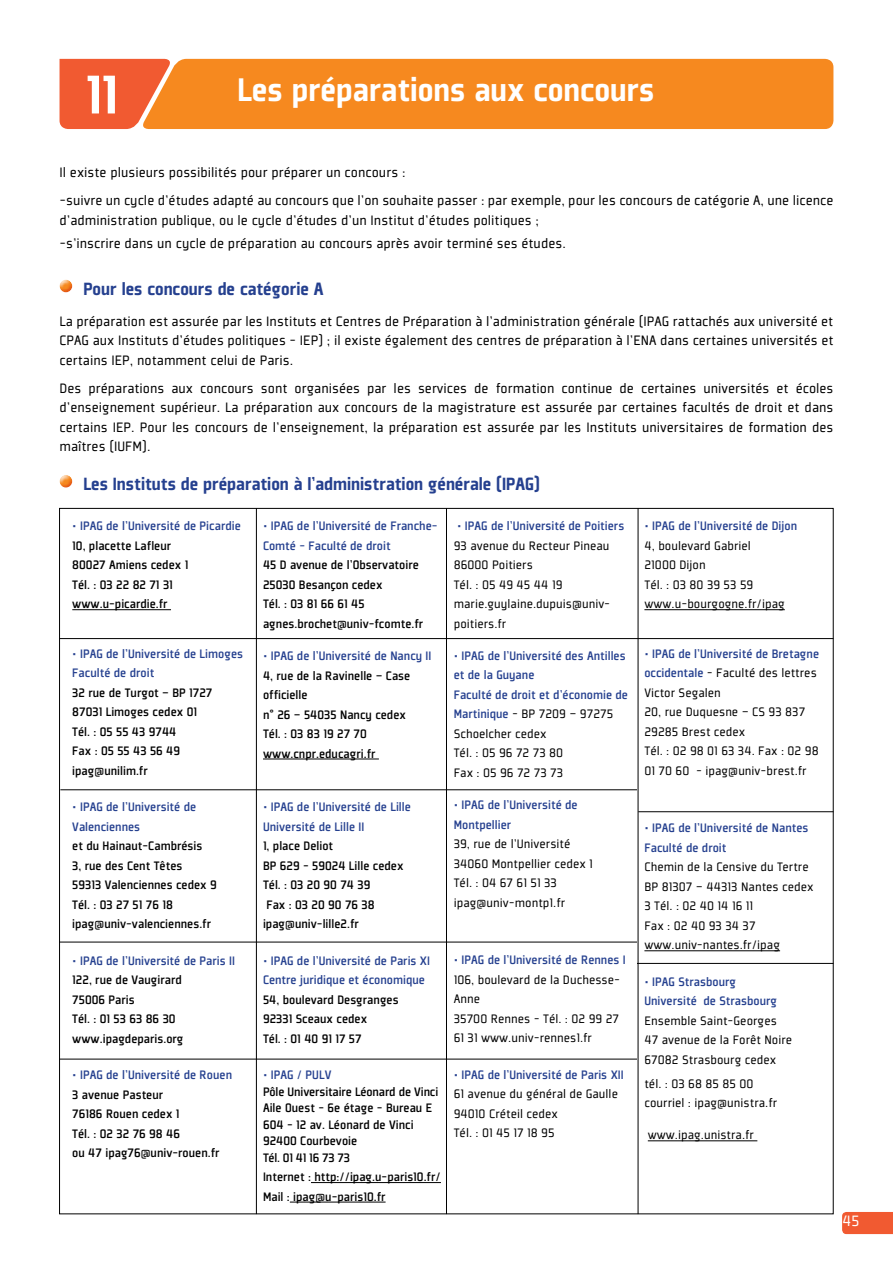
<style>
.page{position:relative;width:893px;height:1263px;background:#fff}
.page>*{position:absolute;margin:0;border:0;box-sizing:border-box;transform-origin:0 0}
.t1{font:900 60px "Plexes";color:#fff}
.t2{font:900 36px "Plexes";color:#fff}
.t3{font:900 19.5px "Plexes";color:#25408f}
.t4{font:16.5px "Plexes";color:#fff}
.t5{font:15px/19.5px "Plexes";color:#000}
.t6{font:500 13.5px/19.5px "Plexes";color:#000}
.t7{font:13.5px/19.5px "Plexes";color:#000}
.t8{font:500 13.5px/19.5px "Plexes";color:#25408f}
.s1{font-weight:400;color:#000}
.s2{font-weight:500;color:#25408f}
</style>
<div class="page">
<svg style="left:842px;top:1212px;width:51px;height:22px"></svg>
<div style="left:60px;top:59px;width:80px;height:70px;background:#f15a31"></div>
<div style="left:140px;top:59px;width:693px;height:70px;background:#f6891f"></div>
<div style="left:57px;top:280px;width:20px;height:13px;background:#d2232a;opacity:.39"></div>
<div style="left:57px;top:475px;width:20px;height:13px;background:#d2232a;opacity:.39"></div>
<hr style="left:72px;top:609px;width:99px;height:1px;background:#000">
<hr style="left:263px;top:759px;width:116px;height:1px;background:#000">
<hr style="left:311px;top:1182px;width:130px;height:1px;background:#000">
<hr style="left:290px;top:1202px;width:96px;height:1px;background:#000">
<hr style="left:644px;top:609px;width:141px;height:1px;background:#000">
<hr style="left:644px;top:950px;width:136px;height:1px;background:#000">
<hr style="left:648px;top:1140px;width:109px;height:1px;background:#000">
<hr style="left:60px;top:638px;width:773px;height:1px;background:#000">
<hr style="left:60px;top:789px;width:577px;height:1px;background:#000">
<hr style="left:59px;top:942px;width:578px;height:1px;background:#000">
<hr style="left:637px;top:963px;width:196px;height:1px;background:#000">
<hr style="left:638px;top:811px;width:195px;height:1px;background:#000">
<hr style="left:60px;top:1059px;width:577px;height:1px;background:#000">
<hr style="left:256px;top:508px;width:1px;height:706px;background:#000">
<hr style="left:446px;top:508px;width:1px;height:706px;background:#000">
<hr style="left:638px;top:508px;width:1px;height:706px;background:#000">
<h1 class="t1" style="left:86px;top:63px;width:33px">11</h1>
<h2 class="t2" style="left:237px;top:71px;width:418px">Les préparations aux concours</h2>
<p class="t5" style="left:60px;top:158px;width:775px;line-height:28px">Il existe plusieurs possibilités pour préparer un concours :<br>-suivre un cycle d’études adapté au concours que l’on souhaite passer : par exemple, pour les concours de catégorie A, une licence</p>
<p class="t5" style="left:60px;top:208px;width:508px;line-height:23.7px">d’administration publique, ou le cycle d’études d’un Institut d’études politiques ; -s’inscrire dans un cycle de préparation au concours après avoir terminé ses études.</p>
<h3 class="t3" style="left:83px;top:278px;width:242px">Pour les concours de catégorie A</h3>
<p class="t5" style="left:60px;top:311px;width:775px;text-align:justify">La préparation est assurée par les Instituts et Centres de Préparation à l’administration générale (IPAG rattachés aux université et CPAG aux Instituts d’études politiques - IEP) ; il existe également des centres de préparation à l’ENA dans certaines universités et certains IEP, notamment celui de Paris.</p>
<p class="t5" style="left:60px;top:378px;width:775px;text-align:justify">Des préparations aux concours sont organisées par les services de formation continue de certaines universités et écoles d’enseignement supérieur. La préparation aux concours de la magistrature est assurée par certaines facultés de droit et dans certains IEP. Pour les concours de l’enseignement, la préparation est assurée par les Instituts universitaires de formation des maîtres (IUFM).</p>
<h3 class="t3" style="left:83px;top:473px;width:458px">Les Instituts de préparation à l’administration générale (IPAG)</h3>
<p class="t8" style="left:72px;top:516px;width:170px">• IPAG de l’Université de Picardie</p>
<p class="t6" style="left:72px;top:536px;width:118px">10, placette Lafleur<br>80027 Amiens cedex 1<br>Tél. : 03 22 82 71 31 www.u-picardie.fr</p>
<p class="t8" style="left:72px;top:643px;width:172px">• IPAG de l’Université de Limoges<br>Faculté de droit</p>
<p class="t6" style="left:72px;top:682px;width:142px">32 rue de Turgot – BP 1727<br>87031 Limoges cedex 01<br>Tél. : 05 55 43 9744<br>Fax : 05 55 43 56 49 ipag@unilim.fr</p>
<p class="t8" style="left:72px;top:797px;width:125px">• IPAG de l’Université de<br>Valenciennes</p>
<p class="t6" style="left:72px;top:836px;width:146px">et du Hainaut-Cambrésis<br>3, rue des Cent Têtes<br>59313 Valenciennes cedex 9<br>Tél. : 03 27 51 76 18 ipag@univ-valenciennes.fr</p>
<p class="t8" style="left:72px;top:950px;width:164px">• IPAG de l’Université de Paris II</p>
<p class="t6" style="left:72px;top:970px;width:113px">122, rue de Vaugirard<br>75006 Paris<br>Tél. : 01 53 63 86 30 www.ipagdeparis.org</p>
<p class="t8" style="left:72px;top:1065px;width:161px">• IPAG de l’Université de Rouen</p>
<p class="t6" style="left:72px;top:1084px;width:149px">3 avenue Pasteur<br>76186 Rouen cedex 1<br>Tél. : 02 32 76 98 46<br>ou 47 ipag76@univ-rouen.fr</p>
<p class="t8" style="left:457px;top:516px;width:169px">• IPAG de l’Université de Poitiers</p>
<p class="t7" style="left:454px;top:535px;width:158px">93 avenue du Recteur Pineau<br>86000 Poitiers<br>Tél. : 05 49 45 44 19 marie.guylaine.dupuis@univ&shy;poitiers.fr</p>
<p class="t8" style="left:454px;top:646px;width:176px">• IPAG de l’Université des Antilles et de la Guyane<br>Faculté de droit et d’économie de<br>Martinique <span class="s1">- BP 7209 – 97275<br>Schoelcher cedex<br>Tél. : 05 96 72 73 80<br>Fax : 05 96 72 73 73</span></p>
<p class="t8" style="left:454px;top:795px;width:125px">• IPAG de l’Université de<br>Montpellier</p>
<p class="t7" style="left:454px;top:834px;width:141px">39, rue de l’Université<br>34060 Montpellier cedex 1<br>Tél. : 04 67 61 51 33 ipag@univ-montp1.fr</p>
<p class="t8" style="left:263px;top:516px;width:176px">• IPAG de l’Université de Franche-<br>Comté - Faculté de droit</p>
<p class="t6" style="left:263px;top:555px;width:162px">45 D avenue de l’Observatoire<br>25030 Besançon cedex<br>Tél. : 03 81 66 61 45 agnes.brochet@univ-fcomte.fr</p>
<p class="t8" style="left:263px;top:646px;width:170px">• IPAG de l’Université de Nancy II</p>
<p class="t6" style="left:263px;top:665px;width:149px">4, rue de la Ravinelle – Case officielle<br>n° 26 – 54035 Nancy cedex<br>Tél. : 03 83 19 27 70 www.cnpr.educagri.fr</p>
<p class="t8" style="left:263px;top:797px;width:149px">• IPAG de l’Université de Lille<br>Université de Lille II</p>
<p class="t6" style="left:263px;top:836px;width:142px">1, place Deliot<br>BP 629 - 59024 Lille cedex<br>Tél. : 03 20 90 74 39<br>Fax : 03 20 90 76 38 ipag@univ-lille2.fr</p>
<p class="t8" style="left:263px;top:950px;width:169px">• IPAG de l’Université de Paris XI<br>Centre juridique et économique</p>
<p class="t6" style="left:263px;top:989px;width:137px">54, boulevard Desgranges<br>92331 Sceaux cedex<br>Tél. : 01 40 91 17 57</p>
<p class="t8" style="left:263px;top:1065px;width:70px">• IPAG / PULV</p>
<p class="t6" style="left:263px;top:1083px;width:177px;line-height:16.5px">Pôle Universitaire Léonard de Vinci<br>Aile Ouest - 6e étage - Bureau E<br>604 - 12 av. Léonard de Vinci<br>92400 Courbevoie<br>Tél. 01 41 16 73 73</p>
<p class="t6" style="left:263px;top:1167px;width:179px">Internet : http://ipag.u-paris10.fr/<br>Mail : ipag@u-paris10.fr</p>
<p class="t8" style="left:454px;top:950px;width:174px">• IPAG de l’Université de Rennes I</p>
<p class="t7" style="left:454px;top:970px;width:168px">106, boulevard de la Duchesse-<br>Anne<br>35700 Rennes - Tél. : 02 99 27<br>61 31 www.univ-rennes1.fr</p>
<p class="t8" style="left:454px;top:1065px;width:172px">• IPAG de l’Université de Paris XII</p>
<p class="t7" style="left:454px;top:1084px;width:166px">61 avenue du général de Gaulle<br>94010 Créteil cedex<br>Tél. : 01 45 17 18 95</p>
<p class="t8" style="left:644px;top:516px;width:154px">• IPAG de l’Université de Dijon</p>
<p class="t7" style="left:644px;top:536px;width:142px">4, boulevard Gabriel<br>21000 Dijon<br>Tél. : 03 80 39 53 59 www.u-bourgogne.fr/ipag</p>
<p class="t7" style="left:644px;top:643px;width:176px"><span class="s2">• IPAG de l’Université de Bretagne occidentale</span> - Faculté des lettres<br>Victor Segalen<br>20, rue Duquesne – CS 93 837<br>29285 Brest cedex<br>Tél. : 02 98 01 63 34. Fax : 02 98<br>01 70 60 - ipag@univ-brest.fr</p>
<p class="t8" style="left:644px;top:818px;width:166px">• IPAG de l’Université de Nantes<br>Faculté de droit</p>
<p class="t7" style="left:644px;top:857px;width:171px">Chemin de la Censive du Tertre<br>BP 81307 – 44313 Nantes cedex<br>3 Tél. : 02 40 14 16 11<br>Fax : 02 40 93 34 37 www.univ-nantes.fr/ipag</p>
<p class="t8" style="left:644px;top:972px;width:134px">• IPAG Strasbourg<br>Université de Strasbourg</p>
<p class="t7" style="left:644px;top:1010px;width:149px">Ensemble Saint-Georges<br>47 avenue de la Forêt Noire<br>67082 Strasbourg cedex</p>
<p class="t7" style="left:644px;top:1073px;width:134px">tél. : 03 68 85 85 00 courriel : ipag@unistra.fr</p>
<p class="t7" style="left:648px;top:1125px;width:108px">www.ipag.unistra.fr</p>
<p class="t4" style="left:842px;top:1212px;width:19px">45</p>
</div>
